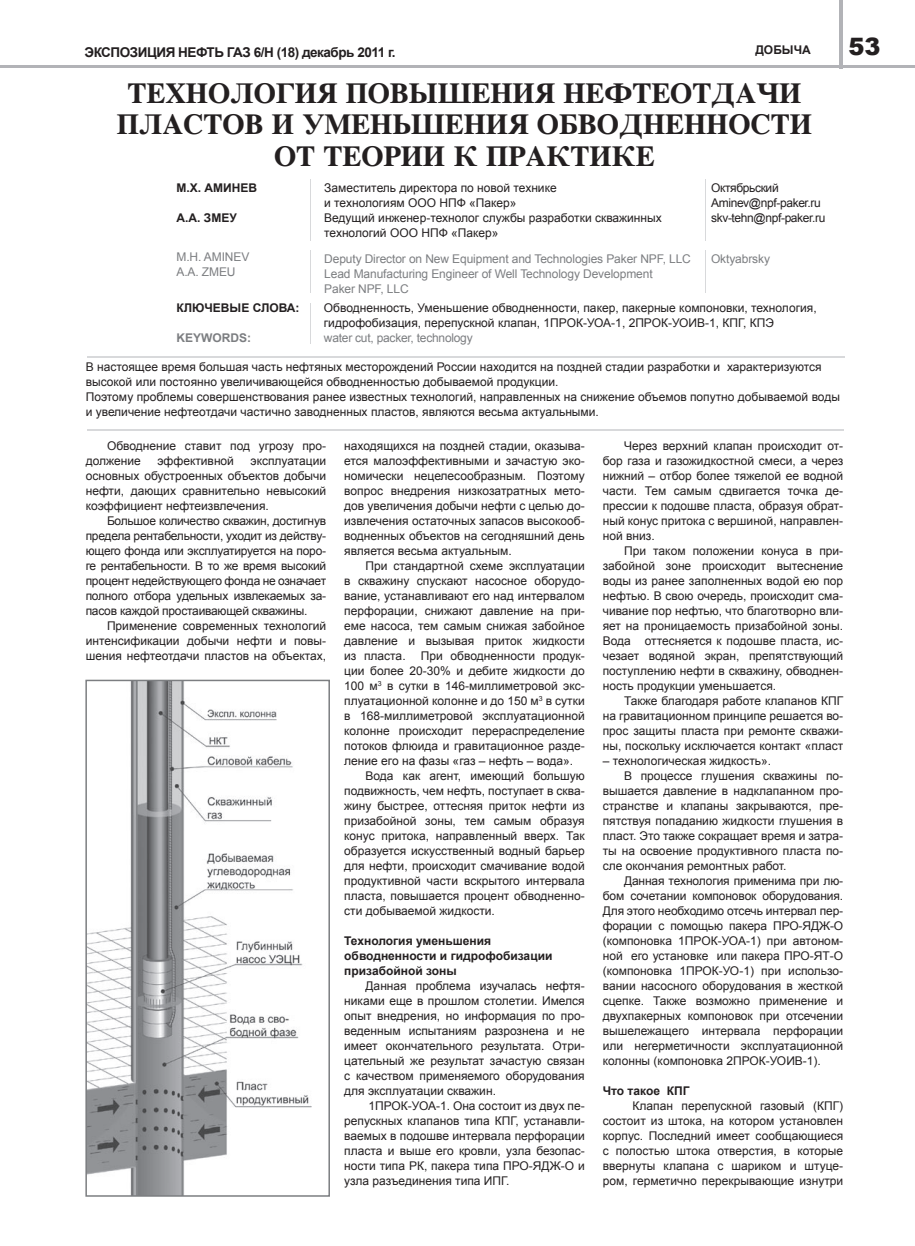
<style>
.page{position:relative;width:915px;height:1246px;background:#fff}
.page>*{position:absolute;margin:0;border:0;box-sizing:border-box;transform-origin:0 0}
.t1{font:700 28.5px/31.5px "CG Times";color:#231f20;text-align:center}
.t2{font:900 24px "Arial";color:#231f20}
.t3{font:700 13.5px "Arial";letter-spacing:-.035em;color:#231f20}
.t4{font:12px/15px "Arial";color:#231f20;text-align:justify}
.t5{font:12px/15px "Arial";letter-spacing:-.01em;color:#7c7e81}
.t6{font:700 12px/15px "Arial";color:#231f20}
.t7{font:12px/15px "Arial";letter-spacing:-.03em;color:#231f20}
.t8{font:700 12px "Arial";color:#7c7e81}
</style>
<div class="page">
<hr style="left:0;top:66px;width:914px;height:2px;background:#b2b3b7">
<hr style="left:839px;top:0;width:3px;height:68px;background:#b2b3b7">
<hr style="left:310px;top:179px;width:1px;height:62px;background:#d8d9db">
<hr style="left:705px;top:179px;width:1px;height:62px;background:#d8d9db">
<hr style="left:87px;top:429px;width:756px;height:2px;background:#d8d9db">
<hr style="left:87px;top:356px;width:757px;height:2px;background:#d8d9db">
<hr style="left:310px;top:303px;width:1px;height:41px;background:#d8d9db">
<hr style="left:310px;top:250px;width:1px;height:43px;background:#d8d9db">
<hr style="left:705px;top:250px;width:1px;height:43px;background:#d8d9db">
<svg style="left:85px;top:680px;width:245px;height:517px"></svg>
<p class="t3" style="left:84px;top:44px;width:312px">ЭКСПОЗИЦИЯ НЕФТЬ ГАЗ 6/Н (18) декабрь 2011 г.</p>
<p class="t6" style="left:755px;top:43px;width:57px">ДОБЫЧА</p>
<h2 class="t2" style="left:848px;top:29px;width:34px">53</h2>
<h1 class="t1" style="left:117px;top:77px;width:696px">ТЕХНОЛОГИЯ ПОВЫШЕНИЯ НЕФТЕОТДАЧИ<br>ПЛАСТОВ И УМЕНЬШЕНИЯ ОБВОДНЕННОСТИ<br>ОТ ТЕОРИИ К ПРАКТИКЕ</h1>
<p class="t6" style="left:176px;top:180px;width:82px">М.Х. АМИНЕВ</p>
<p class="t6" style="left:176px;top:210px;width:62px">А.А. ЗМЕУ</p>
<p class="t4" style="left:324px;top:180px;width:339px;text-align:left">Заместитель директора по новой технике<br>и технологиям ООО НПФ «Пакер»<br>Ведущий инженер-технолог службы разработки скважинных технологий ООО НПФ «Пакер»</p>
<p class="t7" style="left:710px;top:180px;width:116px">Октябрьский<br>Aminev@npf-paker.ru skv-tehn@npf-paker.ru</p>
<p class="t5" style="left:176px;top:249px;width:74px">M.H. AMINEV<br>A.A. ZMEU</p>
<p class="t5" style="left:324px;top:251px;width:368px">Deputy Director on New Equipment and Technologies Paker NPF, LLC<br>Lead Manufacturing Engineer of Well Technology Development<br>Paker NPF, LLC</p>
<p class="t5" style="left:710px;top:251px;width:60px">Oktyabrsky</p>
<p class="t6" style="left:176px;top:301px;width:125px">КЛЮЧЕВЫЕ СЛОВА:</p>
<p class="t8" style="left:176px;top:330px;width:76px">KEYWORDS:</p>
<p class="t4" style="left:324px;top:300px;width:494px">Обводненность, Уменьшение обводненности, пакер, пакерные компоновки, технология, гидрофобизация, перепускной клапан, 1ПРОК-УОА-1, 2ПРОК-УОИВ-1, КПГ, КПЭ</p>
<p class="t5" style="left:324px;top:330px;width:150px">water cut, packer, technology</p>
<p class="t4" style="left:86px;top:360px;width:755px;text-align:left">В настоящее время большая часть нефтяных месторождений России находится на поздней стадии разработки и характеризуются высокой или постоянно увеличивающейся обводненностью добываемой продукции.<br>Поэтому проблемы совершенствования ранее известных технологий, направленных на снижение объемов попутно добываемой воды и увеличение нефтеотдачи частично заводненных пластов, являются весьма актуальными.</p>
<p class="t4" style="left:86px;top:438px;width:242px;text-indent:21px">Обводнение ставит под угрозу про&shy;должение</p>
<p class="t4" style="left:157px;top:453px;width:78px">эффективной</p>
<p class="t4" style="left:86px;top:453px;width:242px;text-indent:165px">эксплуатации основных обустроенных объектов добычи нефти, дающих сравнительно невысокий коэффициент нефтеизвлечения.</p>
<p class="t4" style="left:86px;top:513px;width:242px;text-indent:21px">Большое количество скважин, достигнув предела рентабельности, уходит из действу&shy;ющего фонда или эксплуатируется на поро&shy;ге рентабельности. В то же время высокий процент недействующего фонда не означает полного отбора удельных извлекаемых за&shy;пасов каждой простаивающей скважины.</p>
<p class="t4" style="left:86px;top:618px;width:242px;text-indent:21px">Применение современных технологий интенсификации добычи нефти и повы&shy;шения нефтеотдачи пластов на объектах,</p>
<p class="t4" style="left:344px;top:438px;width:242px">находящихся на поздней стадии, оказыва&shy;ется малоэффективными и зачастую эко&shy;номически нецелесообразным. Поэтому вопрос внедрения низкозатратных мето&shy;дов увеличения добычи нефти с целью до&shy;извлечения остаточных запасов высокооб&shy;водненных объектов на сегодняшний день является весьма актуальным.</p>
<p class="t4" style="left:344px;top:558px;width:242px;text-indent:21px">При стандартной схеме эксплуатации в скважину спускают насосное оборудо&shy;вание, устанавливают его над интервалом перфорации, снижают давление на при&shy;еме насоса, тем самым снижая забойное давление и вызывая приток жидкости из пласта.</p>
<p class="t4" style="left:421px;top:648px;width:165px">При обводненности продук-</p>
<p class="t4" style="left:344px;top:663px;width:242px">ции более 20-30% и дебите жидкости до</p>
<p class="t4" style="left:344px;top:678px;width:242px">100 м<sup>3</sup> в сутки в 146-миллиметровой экс-</p>
<p class="t4" style="left:344px;top:693px;width:242px">плуатационной колонне и до 150 м<sup>3</sup> в сутки</p>
<p class="t4" style="left:344px;top:708px;width:242px">в 168-миллиметровой эксплуатационной</p>
<p class="t4" style="left:344px;top:723px;width:242px">колонне происходит перераспределение</p>
<p class="t4" style="left:344px;top:738px;width:242px">потоков флюида и гравитационное разде-</p>
<p class="t4" style="left:344px;top:753px;width:230px">ление его на фазы «газ – нефть – вода».</p>
<p class="t4" style="left:365px;top:768px;width:221px">Вода как агент, имеющий большую</p>
<p class="t4" style="left:344px;top:783px;width:242px">подвижность, чем нефть, поступает в сква-</p>
<p class="t4" style="left:344px;top:798px;width:242px">жину быстрее, оттесняя приток нефти из</p>
<p class="t4" style="left:344px;top:813px;width:242px">призабойной зоны, тем самым образуя</p>
<p class="t4" style="left:344px;top:828px;width:242px">конус притока, направленный вверх. Так</p>
<p class="t4" style="left:344px;top:843px;width:242px">образуется искусственный водный барьер</p>
<p class="t4" style="left:344px;top:858px;width:242px">для нефти, происходит смачивание водой</p>
<p class="t4" style="left:344px;top:873px;width:242px">продуктивной части вскрытого интервала</p>
<p class="t4" style="left:344px;top:888px;width:242px">пласта, повышается процент обводненно-</p>
<p class="t4" style="left:344px;top:903px;width:152px">сти добываемой жидкости.</p>
<p class="t6" style="left:344px;top:933px;width:210px">Технология уменьшения обводненности и гидрофобизации призабойной зоны</p>
<p class="t4" style="left:344px;top:978px;width:242px;text-indent:21px">Данная проблема изучалась нефтя&shy;никами еще в прошлом столетии. Имелся опыт внедрения, но информация по про&shy;веденным испытаниям разрознена и не имеет окончательного результата. Отри&shy;цательный же результат зачастую связан с качеством применяемого оборудования для эксплуатации скважин.</p>
<p class="t4" style="left:344px;top:1098px;width:242px;text-indent:24px">1ПРОК-УОА-1. Она состоит из двух пе&shy;репускных клапанов типа КПГ, устанавли&shy;ваемых в подошве интервала перфорации пласта и выше его кровли, узла безопас&shy;ности типа РК, пакера типа ПРО-ЯДЖ-О и узла разъединения типа ИПГ.</p>
<p class="t4" style="left:602px;top:438px;width:242px;text-indent:21px">Через верхний клапан происходит от&shy;бор газа и газожидкостной смеси, а через нижний – отбор более тяжелой ее водной части. Тем самым сдвигается точка де&shy;прессии к подошве пласта, образуя обрат&shy;ный конус притока с вершиной, направлен&shy;ной вниз.</p>
<p class="t4" style="left:602px;top:543px;width:242px;text-indent:21px">При таком положении конуса в при&shy;забойной зоне происходит вытеснение воды из ранее заполненных водой ею пор нефтью. В свою очередь, происходит сма&shy;чивание пор нефтью, что благотворно вли&shy;яет на проницаемость призабойной зоны.<br>Вода оттесняется к подошве пласта, ис&shy;чезает водяной экран, препятствующий поступлению нефти в скважину, обводнен&shy;ность продукции уменьшается.</p>
<p class="t4" style="left:602px;top:693px;width:242px;text-indent:21px">Также благодаря работе клапанов КПГ на гравитационном принципе решается во&shy;прос защиты пласта при ремонте скважи&shy;ны, поскольку исключается контакт «пласт</p>
<p class="t4" style="left:602px;top:753px;width:170px">– технологическая жидкость».</p>
<p class="t4" style="left:623px;top:768px;width:221px">В процессе глушения скважины по-</p>
<p class="t4" style="left:602px;top:783px;width:242px">вышается давление в надклапанном про-</p>
<p class="t4" style="left:602px;top:798px;width:242px">странстве и клапаны закрываются, пре-</p>
<p class="t4" style="left:602px;top:813px;width:242px">пятствуя попаданию жидкости глушения в</p>
<p class="t4" style="left:602px;top:828px;width:242px">пласт. Это также сокращает время и затра-</p>
<p class="t4" style="left:602px;top:843px;width:242px">ты на освоение продуктивного пласта по-</p>
<p class="t4" style="left:602px;top:858px;width:185px">сле окончания ремонтных работ.</p>
<p class="t4" style="left:623px;top:873px;width:220px">Данная технология применима при лю-</p>
<p class="t4" style="left:602px;top:888px;width:242px">бом сочетании компоновок оборудования.</p>
<p class="t4" style="left:602px;top:903px;width:242px">Для этого необходимо отсечь интервал пер-</p>
<p class="t4" style="left:602px;top:918px;width:242px">форации с помощью пакера ПРО-ЯДЖ-О</p>
<p class="t4" style="left:602px;top:933px;width:242px">(компоновка 1ПРОК-УОА-1) при автоном-</p>
<p class="t4" style="left:602px;top:948px;width:242px">ной его установке или пакера ПРО-ЯТ-О</p>
<p class="t4" style="left:602px;top:963px;width:242px">(компоновка 1ПРОК-УО-1) при использо-</p>
<p class="t4" style="left:602px;top:978px;width:242px">вании насосного оборудования в жесткой</p>
<p class="t4" style="left:602px;top:993px;width:242px">сцепке. Также возможно применение и</p>
<p class="t4" style="left:602px;top:1008px;width:242px">двухпакерных компоновок при отсечении</p>
<p class="t4" style="left:602px;top:1023px;width:242px">вышележащего интервала перфорации</p>
<p class="t4" style="left:602px;top:1038px;width:242px">или негерметичности эксплуатационной</p>
<p class="t4" style="left:602px;top:1053px;width:220px">колонны (компоновка 2ПРОК-УОИВ-1).</p>
<p class="t6" style="left:602px;top:1083px;width:88px">Что такое КПГ</p>
<p class="t4" style="left:602px;top:1098px;width:242px;text-indent:30px">Клапан перепускной газовый (КПГ) состоит из штока, на котором установлен корпус. Последний имеет сообщающиеся с полостью штока отверстия, в которые ввернуты клапана с шариком и штуце&shy;ром, герметично перекрывающие изнутри</p>
</div>
